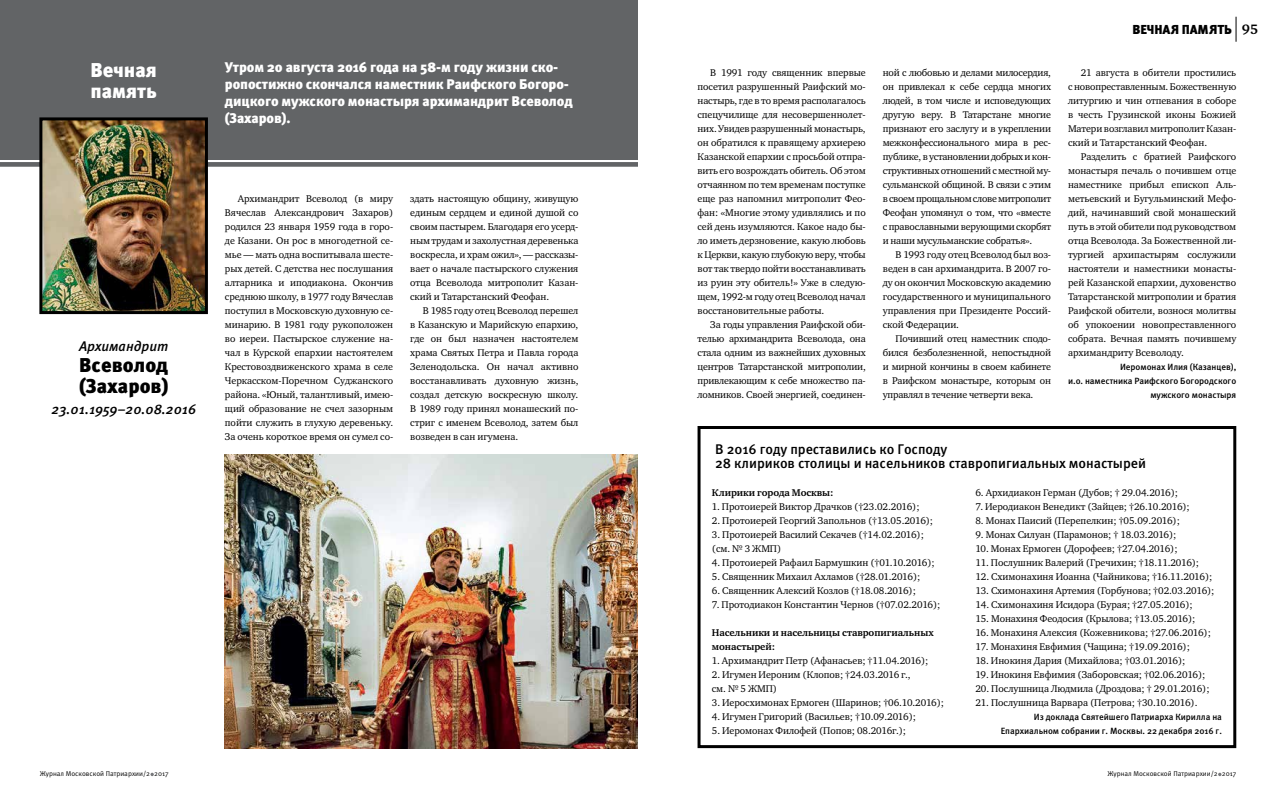
<style>
.page{position:relative;width:1276px;height:794px;background:#fff}
.page>*{position:absolute;margin:0;border:0;box-sizing:border-box;transform-origin:0 0}
.t1{font:900 20px/21px "Meta Pro";color:#000}
.t2{font:900 20px/21px "Meta Pro";color:#fff}
.t3{font:900 14px/17px "Meta Pro";letter-spacing:-.01em;color:#fff}
.t4{font:500 14px/14px "Meta Pro";letter-spacing:-.005em;color:#000}
.t5{font:italic 500 14px "Meta Pro";letter-spacing:-.005em;color:#000}
.t6{font:700 14px "Charter ITC";color:#000}
.t7{font:900 13px "Meta Pro";letter-spacing:-.005em;color:#000}
.t8{font:10px/14px "Charter ITC";letter-spacing:-.005em;color:#000;text-align:justify}
.t9{font:700 10px/14px "Charter ITC";letter-spacing:-.005em;color:#000}
.t10{font:500 9px/14px "Meta Pro";letter-spacing:-.005em;color:#000;text-align:right}
.t11{font:7px "Meta Pro";color:#000}
</style>
<div class="page">
<svg style="left:1235px;top:17px;width:1px;height:25px"></svg>
<div style="left:0;top:0;width:638px;height:160px;background:#626466"></div>
<div style="left:0;top:162px;width:638px;height:5px;background:#626466"></div>
<svg style="left:150px;top:772px;width:4px;height:4px"></svg>
<img style="left:43px;top:121px;width:161px;height:189px">
<div style="left:39px;top:117px;width:169px;height:197px;border:3px solid #000"></div>
<img style="left:225px;top:454px;width:413px;height:294px">
<div style="left:697px;top:426px;width:539px;height:322px;border:3px solid #000"></div>
<h1 class="t2" style="left:90px;top:60px;width:68px">Вечная память</h1>
<h2 class="t5" style="left:79px;top:337px;width:91px">Архимандрит</h2>
<h1 class="t1" style="left:79px;top:355px;width:91px">Всеволод (Захаров)</h1>
<h2 class="t5" style="left:51px;top:400px;width:146px">23.01.1959–20.08.2016</h2>
<p class="t11" style="left:40px;top:769px;width:130px">Журнал Московской Патриархии/2 2017</p>
<h3 class="t7" style="left:1132px;top:21px;width:101px">ВЕЧНАЯ ПАМЯТЬ</h3>
<h2 class="t6" style="left:1242px;top:20px;width:18px">95</h2>
<h2 class="t3" style="left:225px;top:59px;width:349px">Утром 20 августа 2016 года на 58-м году жизни ско&shy;ропостижно скончался наместник Раифского Богоро&shy;дицкого мужского монастыря архимандрит Всеволод (Захаров).</h2>
<p class="t8" style="left:697px;top:65px;width:170px;text-indent:13px">В 1991 году священник впервые посетил разрушенный Раифский мо&shy;настырь, где в то время располагалось спецучилище для несовершеннолет&shy;них. Увидев разрушенный монастырь, он обратился к правящему архиерею Казанской епархии с просьбой отпра&shy;вить его возрождать обитель. Об этом отчаянном по тем временам поступке еще раз напомнил митрополит Фео&shy;фан: «Многие этому удивлялись и по сей день изумляются. Какое надо бы&shy;ло иметь дерзновение, какую любовь к Церкви, какую глубокую веру, чтобы вот так твердо пойти восстанавливать из руин эту обитель!» Уже в следую&shy;щем, 1992-м году отец Всеволод начал восстановительные работы.</p>
<p class="t8" style="left:697px;top:317px;width:170px;text-indent:13px">За годы управления Раифской оби&shy;телью архимандрита Всеволода, она стала одним из важнейших духовных центров Татарстанской митрополии, привлекающим к себе множество па&shy;ломников. Своей энергией, соединен-</p>
<p class="t8" style="left:1068px;top:65px;width:170px;text-indent:13px">21 августа в обители простились с новопреставленным. Божественную литургию и чин отпевания в соборе в честь Грузинской иконы Божией Матери возглавил митрополит Казан&shy;ский и Татарстанский Феофан.</p>
<p class="t8" style="left:1068px;top:149px;width:170px;text-indent:13px">Разделить с братией Раифского монастыря печаль о почившем отце наместнике прибыл епископ Аль&shy;метьевский и Бугульминский Мефо&shy;дий, начинавший свой монашеский путь в этой обители под руководством отца Всеволода. За Божественной ли&shy;тургией архипастырям сослужили настоятели и наместники монасты&shy;рей Казанской епархии, духовенство Татарстанской митрополии и братия Раифской обители, вознося молитвы об упокоении новопреставленного собрата. Вечная память почившему архимандриту Всеволоду.</p>
<p class="t10" style="left:1068px;top:360px;width:170px">Иеромонах Илия (Казанцев),<br>и.о. наместника Раифского Богородского мужского монастыря</p>
<p class="t8" style="left:883px;top:65px;width:170px">ной с любовью и делами милосердия, он привлекал к себе сердца многих людей, в том числе и исповедующих другую веру. В Татарстане многие признают его заслугу и в укреплении межконфессионального мира в рес&shy;публике, в установлении добрых и кон&shy;структивных отношений с местной му&shy;сульманской общиной. В связи с этим всвоем прощальном слове митрополит Феофан упомянул о том, что «вместе с православными верующими скорбят и наши мусульманские собратья».</p>
<p class="t8" style="left:883px;top:247px;width:170px;text-indent:13px">В 1993 году отец Всеволод был воз&shy;веден в сан архимандрита. В 2007 го&shy;ду он окончил Московскую академию государственного и муниципального управления при Президенте Россий&shy;ской Федерации.</p>
<p class="t8" style="left:883px;top:331px;width:170px;text-indent:13px">Почивший отец наместник сподо&shy;бился безболезненной, непостыдной и мирной кончины в своем кабинете в Раифском монастыре, которым он управлял в течение четверти века.</p>
<p class="t8" style="left:225px;top:191px;width:170px;text-indent:13px">Архимандрит Всеволод (в миру Вячеслав Александрович Захаров) родился 23 января 1959 года в горо&shy;де Казани. Он рос в многодетной се&shy;мье — мать одна воспитывала шесте&shy;рых детей. С детства нес послушания алтарника и иподиакона. Окончив среднюю школу, в 1977 году Вячеслав поступил в Московскую духовную се&shy;минарию. В 1981 году рукоположен во иереи. Пастырское служение на&shy;чал в Курской епархии настоятелем Крестовоздвиженского храма в селе Черкасском-Поречном Суджанского района. «Юный, талантливый, имею&shy;щий образование не счел зазорным пойти служить в глухую деревеньку.<br>За очень короткое время он сумел со-</p>
<p class="t8" style="left:410px;top:191px;width:170px">здать настоящую общину, живущую единым сердцем и единой душой со своим пастырем. Благодаря его усерд&shy;ным трудам и захолустная деревенька воскресла, и храм ожил», — рассказы&shy;вает о начале пастырского служения отца Всеволода митрополит Казан&shy;ский и Татарстанский Феофан.</p>
<p class="t8" style="left:410px;top:303px;width:170px;text-indent:13px">В 1985 году отец Всеволод перешел в Казанскую и Марийскую епархию, где он был назначен настоятелем храма Святых Петра и Павла города Зеленодольска. Он начал активно восстанавливать духовную жизнь, создал детскую воскресную школу.<br>В 1989 году принял монашеский по&shy;стриг с именем Всеволод, затем был возведен в сан игумена.</p>
<h2 class="t4" style="left:715px;top:442px;width:432px">В 2016 году преставились ко Господу<br>28 клириков столицы и насельников ставропигиальных монастырей</h2>
<p class="t9" style="left:712px;top:486px;width:123px">Клирики города Москвы:</p>
<p class="t8" style="left:712px;top:499px;width:209px">1. Протоиерей Виктор Драчков (†23.02.2016);</p>
<p class="t8" style="left:712px;top:513px;width:223px">2. Протоиерей Георгий Запольнов (†13.05.2016);</p>
<p class="t8" style="left:712px;top:527px;width:213px">3. Протоиерей Василий Секачев (†14.02.2016); (см. № 3 ЖМП)</p>
<p class="t8" style="left:712px;top:555px;width:224px">4. Протоиерей Рафаил Бармушкин (†01.10.2016);</p>
<p class="t8" style="left:712px;top:569px;width:210px">5. Священник Михаил Ахламов (†28.01.2016);</p>
<p class="t8" style="left:712px;top:583px;width:205px">6. Священник Алексий Козлов (†18.08.2016);</p>
<p class="t8" style="left:712px;top:597px;width:230px">7. Протодиакон Константин Чернов (†07.02.2016);</p>
<p class="t9" style="left:712px;top:626px;width:223px">Насельники и насельницы ставропигиальных монастырей:</p>
<p class="t8" style="left:712px;top:653px;width:218px">1. Архимандрит Петр (Афанасьев; †11.04.2016);</p>
<p class="t8" style="left:712px;top:667px;width:200px">2. Игумен Иероним (Клопов; †24.03.2016 г., см. № 5 ЖМП)</p>
<p class="t8" style="left:712px;top:695px;width:234px">3. Иеросхимонах Ермоген (Шаринов; †06.10.2016);</p>
<p class="t8" style="left:712px;top:709px;width:206px">4. Игумен Григорий (Васильев; †10.09.2016);</p>
<p class="t8" style="left:712px;top:723px;width:196px">5. Иеромонах Филофей (Попов; 08.2016г.);</p>
<p class="t8" style="left:975px;top:485px;width:204px">6. Архидиакон Герман (Дубов; † 29.04.2016);</p>
<p class="t8" style="left:975px;top:499px;width:216px">7. Иеродиакон Венедикт (Зайцев; †26.10.2016);</p>
<p class="t8" style="left:975px;top:513px;width:206px">8. Монах Паисий (Перепелкин; †05.09.2016);</p>
<p class="t8" style="left:975px;top:527px;width:202px">9. Монах Силуан (Парамонов; † 18.03.2016);</p>
<p class="t8" style="left:975px;top:541px;width:204px">10. Монах Ермоген (Дорофеев; †27.04.2016);</p>
<p class="t8" style="left:975px;top:555px;width:225px">11. Послушник Валерий (Гречихин; †18.11.2016);</p>
<p class="t8" style="left:975px;top:569px;width:238px">12. Схимонахиня Иоанна (Чайникова; †16.11.2016);</p>
<p class="t8" style="left:975px;top:583px;width:241px">13. Схимонахиня Артемия (Горбунова; †02.03.2016);</p>
<p class="t8" style="left:975px;top:597px;width:219px">14. Схимонахиня Исидора (Бурая; †27.05.2016);</p>
<p class="t8" style="left:975px;top:611px;width:221px">15. Монахиня Феодосия (Крылова; †13.05.2016);</p>
<p class="t8" style="left:975px;top:625px;width:237px">16. Монахиня Алексия (Кожевникова; †27.06.2016);</p>
<p class="t8" style="left:975px;top:639px;width:216px">17. Монахиня Евфимия (Чащина; †19.09.2016);</p>
<p class="t8" style="left:975px;top:653px;width:211px">18. Инокиня Дария (Михайлова; †03.01.2016);</p>
<p class="t8" style="left:975px;top:667px;width:231px">19. Инокиня Евфимия (Заборовская; †02.06.2016);</p>
<p class="t8" style="left:975px;top:681px;width:236px">20. Послушница Людмила (Дроздова; † 29.01.2016);</p>
<p class="t8" style="left:975px;top:695px;width:223px">21. Послушница Варвара (Петрова; †30.10.2016).</p>
<p class="t10" style="left:1000px;top:710px;width:223px">Из доклада Святейшего Патриарха Кирилла на<br>Епархиальном собрании г. Москвы. 22 декабря 2016 г.</p>
<p class="t11" style="left:1107px;top:769px;width:130px">Журнал Московской Патриархии/2 2017</p>
</div>
